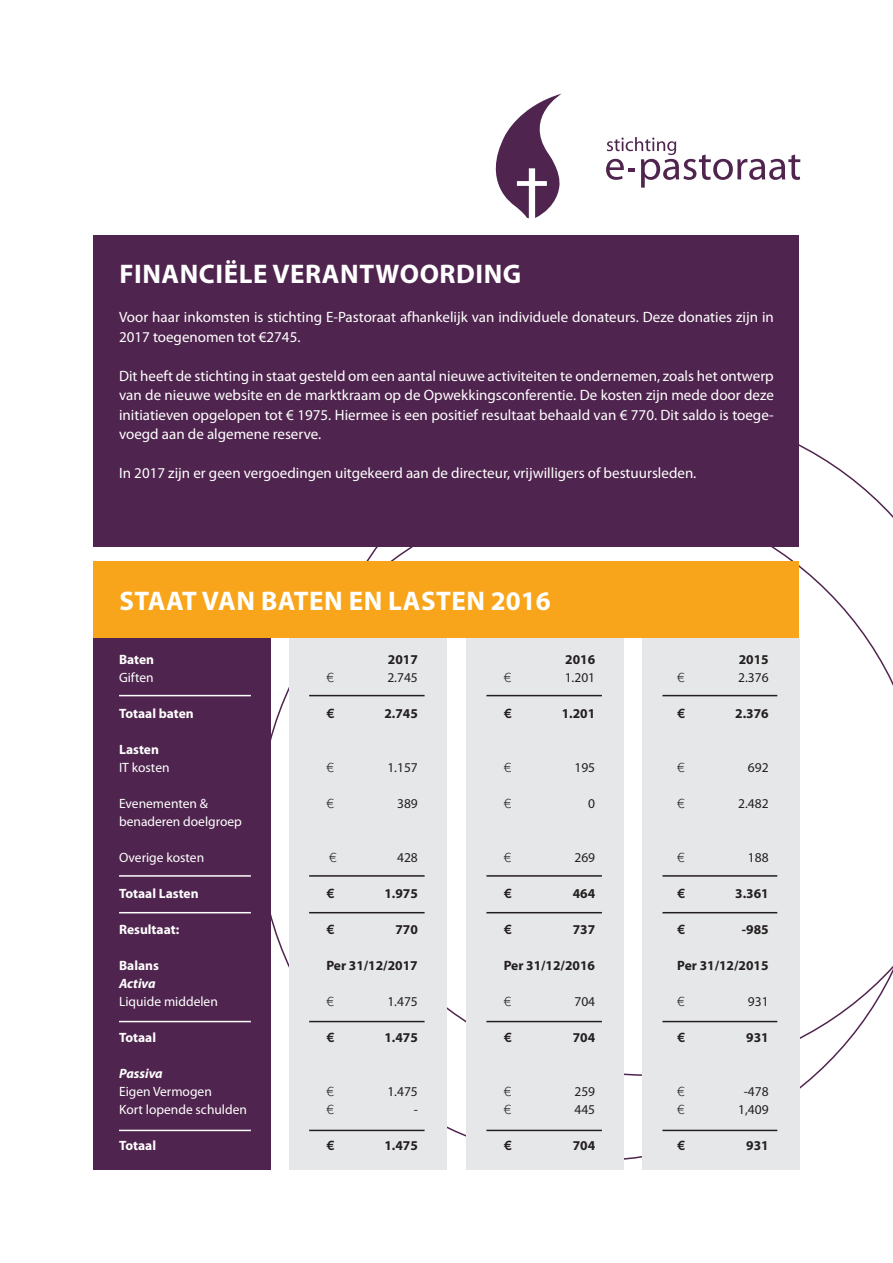
<style>
.page{position:relative;width:893px;height:1263px;background:#fff}
.page>*{position:absolute;margin:0;border:0;box-sizing:border-box;transform-origin:0 0}
.t1{font:700 27px "Myriad Pro";letter-spacing:.02em;color:#fff}
.t2{font:19.65px "Myriad";color:#fff}
.t3{font:15px/19.5px "Myriad Pro";color:#fff}
.t4{font:700 13.5px "Myriad Pro";color:#231f20}
.t5{font:13.5px "Myriad Pro";color:#fff}
.t6{font:13.5px "Myriad Pro";color:#231f20}
.t7{font:700 13.5px "Myriad Pro";color:#fff}
.t8{font:300 13.5px "Gill Sans";color:#231f20}
.t9{font:600 13.5px "Gill Sans";color:#231f20}
.t10{font:italic 700 13.5px "Myriad Pro";color:#fff}
</style>
<div class="page">
<svg style="left:271px;top:493px;width:622px;height:668px"></svg>
<div style="left:94px;top:561px;width:705px;height:77px;background:#f9a51b"></div>
<div style="left:94px;top:638px;width:177px;height:531px;background:#4f244e"></div>
<div style="left:94px;top:235px;width:705px;height:312px;background:#4f244e"></div>
<div style="left:466px;top:638px;width:158px;height:531px;background:#e6e7e9"></div>
<div style="left:289px;top:638px;width:157px;height:531px;background:#e6e7e9"></div>
<div style="left:642px;top:638px;width:157px;height:531px;background:#e6e7e9"></div>
<svg style="left:496px;top:94px;width:65px;height:124px"></svg>
<svg style="left:606px;top:137px;width:194px;height:51px"></svg>
<hr style="left:119px;top:912px;width:132px;height:1px;background:#fff">
<hr style="left:119px;top:1021px;width:132px;height:1px;background:#fff">
<hr style="left:119px;top:1130px;width:132px;height:1px;background:#fff">
<hr style="left:119px;top:875px;width:132px;height:2px;background:#fff">
<hr style="left:119px;top:695px;width:132px;height:1px;background:#fff">
<hr style="left:486px;top:912px;width:116px;height:1px;background:#231f20">
<hr style="left:309px;top:912px;width:116px;height:1px;background:#231f20">
<hr style="left:486px;top:1021px;width:116px;height:1px;background:#231f20">
<hr style="left:309px;top:1021px;width:116px;height:1px;background:#231f20">
<hr style="left:486px;top:1130px;width:116px;height:1px;background:#231f20">
<hr style="left:309px;top:1130px;width:116px;height:1px;background:#231f20">
<hr style="left:486px;top:875px;width:116px;height:2px;background:#231f20">
<hr style="left:309px;top:875px;width:116px;height:2px;background:#231f20">
<hr style="left:486px;top:695px;width:116px;height:1px;background:#231f20">
<hr style="left:309px;top:695px;width:116px;height:1px;background:#231f20">
<hr style="left:662px;top:912px;width:115px;height:1px;background:#231f20">
<hr style="left:662px;top:1021px;width:115px;height:1px;background:#231f20">
<hr style="left:662px;top:1130px;width:115px;height:1px;background:#231f20">
<hr style="left:662px;top:875px;width:115px;height:2px;background:#231f20">
<hr style="left:662px;top:695px;width:115px;height:1px;background:#231f20">
<p class="t1" style="left:119px;top:257px;width:403px">FINANCIËLE VERANTWOORDING</p>
<p class="t3" style="left:119px;top:307px;width:656px">Voor haar inkomsten is stichting E-Pastoraat afhankelijk van individuele donateurs. Deze donaties zijn in<br>2017 toegenomen tot €2745.</p>
<p class="t3" style="left:119px;top:366px;width:656px;text-align:justify">Dit heeft de stichting in staat gesteld om een aantal nieuwe activiteiten te ondernemen, zoals het ontwerp van de nieuwe website en de marktkraam op de Opwekkingsconferentie. De kosten zijn mede door deze initiatieven opgelopen tot € 1975. Hiermee is een positief resultaat behaald van € 770. Dit saldo is toege&shy;voegd aan de algemene reserve.</p>
<p class="t3" style="left:119px;top:463px;width:579px">In 2017 zijn er geen vergoedingen uitgekeerd aan de directeur, vrijwilligers of bestuursleden.</p>
<p class="t2" style="left:606px;top:299px;width:73px">stichting</p>
<p class="t1" style="left:119px;top:583px;width:433px">STAAT VAN BATEN EN LASTEN 2016</p>
<p class="t7" style="left:119px;top:650px;width:37px">Baten</p>
<p class="t5" style="left:119px;top:669px;width:36px">Giften</p>
<p class="t7" style="left:119px;top:704px;width:76px">Totaal baten</p>
<p class="t7" style="left:119px;top:740px;width:41px">Lasten</p>
<p class="t5" style="left:119px;top:759px;width:52px">IT kosten</p>
<p class="t5" style="left:119px;top:795px;width:91px">Evenementen &amp;</p>
<p class="t5" style="left:119px;top:813px;width:124px">benaderen doelgroep</p>
<p class="t5" style="left:119px;top:849px;width:87px">Overige kosten</p>
<p class="t7" style="left:119px;top:884px;width:81px">Totaal Lasten</p>
<p class="t7" style="left:119px;top:920px;width:62px">Resultaat:</p>
<p class="t7" style="left:119px;top:956px;width:41px">Balans</p>
<p class="t10" style="left:119px;top:974px;width:38px">Activa</p>
<p class="t5" style="left:119px;top:993px;width:100px">Liquide middelen</p>
<p class="t7" style="left:119px;top:1028px;width:39px">Totaal</p>
<p class="t10" style="left:119px;top:1064px;width:45px">Passiva</p>
<p class="t5" style="left:119px;top:1083px;width:94px">Eigen Vermogen</p>
<p class="t5" style="left:119px;top:1101px;width:129px">Kort lopende schulden</p>
<p class="t7" style="left:119px;top:1136px;width:39px">Totaal</p>
<p class="t4" style="left:388px;top:650px;width:31px">2017</p>
<p class="t8" style="left:326px;top:667px;width:9px">€</p>
<p class="t6" style="left:387px;top:669px;width:32px">2.745</p>
<p class="t9" style="left:326px;top:705px;width:10px">€</p>
<p class="t4" style="left:384px;top:704px;width:35px">2.745</p>
<p class="t8" style="left:326px;top:757px;width:9px">€</p>
<p class="t6" style="left:387px;top:759px;width:32px">1.157</p>
<p class="t8" style="left:326px;top:793px;width:9px">€</p>
<p class="t6" style="left:397px;top:795px;width:22px">389</p>
<p class="t8" style="left:329px;top:847px;width:9px">€</p>
<p class="t6" style="left:397px;top:849px;width:22px">428</p>
<p class="t9" style="left:326px;top:885px;width:10px">€</p>
<p class="t4" style="left:384px;top:884px;width:35px">1.975</p>
<p class="t9" style="left:326px;top:921px;width:10px">€</p>
<p class="t4" style="left:395px;top:920px;width:24px">770</p>
<p class="t4" style="left:326px;top:956px;width:93px">Per 31/12/2017</p>
<p class="t8" style="left:326px;top:991px;width:9px">€</p>
<p class="t6" style="left:387px;top:993px;width:32px">1.475</p>
<p class="t9" style="left:326px;top:1029px;width:10px">€</p>
<p class="t4" style="left:384px;top:1028px;width:35px">1.475</p>
<p class="t8" style="left:326px;top:1081px;width:9px">€</p>
<p class="t6" style="left:387px;top:1083px;width:32px">1.475</p>
<p class="t8" style="left:326px;top:1099px;width:9px">€</p>
<p class="t6" style="left:414px;top:1101px;width:6px">-</p>
<p class="t9" style="left:326px;top:1137px;width:10px">€</p>
<p class="t4" style="left:384px;top:1136px;width:35px">1.475</p>
<p class="t4" style="left:565px;top:650px;width:31px">2016</p>
<p class="t8" style="left:504px;top:667px;width:9px">€</p>
<p class="t6" style="left:565px;top:669px;width:32px">1.201</p>
<p class="t9" style="left:504px;top:705px;width:10px">€</p>
<p class="t4" style="left:562px;top:704px;width:35px">1.201</p>
<p class="t8" style="left:504px;top:757px;width:9px">€</p>
<p class="t6" style="left:574px;top:759px;width:22px">195</p>
<p class="t8" style="left:504px;top:793px;width:9px">€</p>
<p class="t6" style="left:588px;top:795px;width:8px">0</p>
<p class="t8" style="left:504px;top:847px;width:9px">€</p>
<p class="t6" style="left:574px;top:849px;width:22px">269</p>
<p class="t9" style="left:504px;top:885px;width:10px">€</p>
<p class="t4" style="left:573px;top:884px;width:24px">464</p>
<p class="t9" style="left:504px;top:921px;width:10px">€</p>
<p class="t4" style="left:573px;top:920px;width:24px">737</p>
<p class="t4" style="left:504px;top:956px;width:93px">Per 31/12/2016</p>
<p class="t8" style="left:504px;top:991px;width:9px">€</p>
<p class="t6" style="left:574px;top:993px;width:22px">704</p>
<p class="t9" style="left:504px;top:1029px;width:10px">€</p>
<p class="t4" style="left:573px;top:1028px;width:24px">704</p>
<p class="t8" style="left:504px;top:1081px;width:9px">€</p>
<p class="t6" style="left:574px;top:1083px;width:22px">259</p>
<p class="t8" style="left:504px;top:1099px;width:9px">€</p>
<p class="t6" style="left:574px;top:1101px;width:22px">445</p>
<p class="t9" style="left:504px;top:1137px;width:10px">€</p>
<p class="t4" style="left:573px;top:1136px;width:24px">704</p>
<p class="t4" style="left:739px;top:650px;width:31px">2015</p>
<p class="t8" style="left:677px;top:667px;width:9px">€</p>
<p class="t6" style="left:738px;top:669px;width:32px">2.376</p>
<p class="t9" style="left:677px;top:705px;width:10px">€</p>
<p class="t4" style="left:735px;top:704px;width:35px">2.376</p>
<p class="t8" style="left:677px;top:757px;width:9px">€</p>
<p class="t6" style="left:748px;top:759px;width:22px">692</p>
<p class="t8" style="left:677px;top:793px;width:9px">€</p>
<p class="t6" style="left:738px;top:795px;width:32px">2.482</p>
<p class="t8" style="left:677px;top:847px;width:9px">€</p>
<p class="t6" style="left:748px;top:849px;width:22px">188</p>
<p class="t9" style="left:677px;top:885px;width:10px">€</p>
<p class="t4" style="left:735px;top:884px;width:35px">3.361</p>
<p class="t9" style="left:677px;top:921px;width:10px">€</p>
<p class="t4" style="left:742px;top:920px;width:28px">-985</p>
<p class="t4" style="left:677px;top:956px;width:93px">Per 31/12/2015</p>
<p class="t8" style="left:677px;top:991px;width:9px">€</p>
<p class="t6" style="left:748px;top:993px;width:22px">931</p>
<p class="t9" style="left:677px;top:1029px;width:10px">€</p>
<p class="t4" style="left:746px;top:1028px;width:24px">931</p>
<p class="t8" style="left:677px;top:1081px;width:9px">€</p>
<p class="t6" style="left:744px;top:1083px;width:26px">-478</p>
<p class="t8" style="left:677px;top:1099px;width:9px">€</p>
<p class="t6" style="left:738px;top:1101px;width:32px">1,409</p>
<p class="t9" style="left:677px;top:1137px;width:10px">€</p>
<p class="t4" style="left:746px;top:1136px;width:24px">931</p>
</div>
